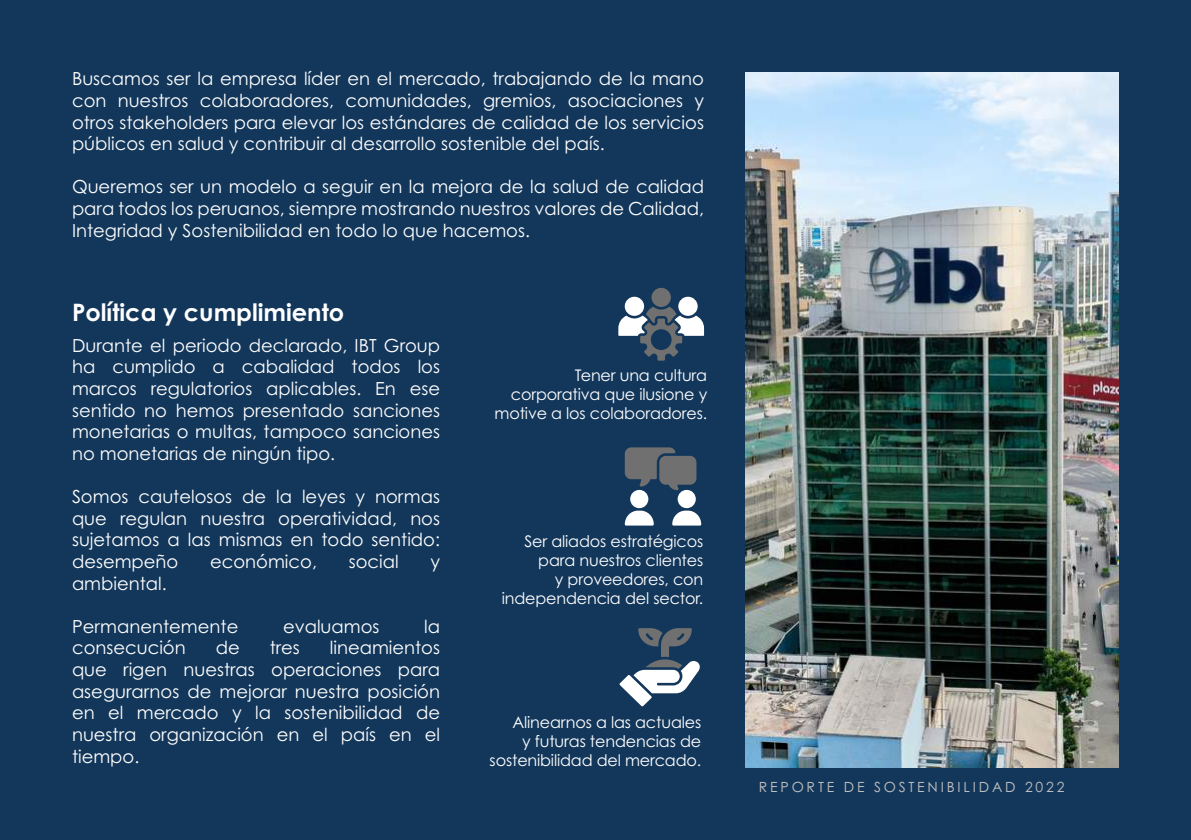
<style>
.page{position:relative;width:1191px;height:840px;background:#fff}
.page>*{position:absolute;margin:0;border:0;box-sizing:border-box;transform-origin:0 0}
.t1{font:700 24px "Century Gothic Pro";color:#fff}
.t2{font:18px/21.6px "Century Gothic Pro";color:#fff;text-align:justify}
.t3{font:16px/19.2px "Century Gothic Pro";letter-spacing:-.01em;color:#fff;text-align:right}
.t4{font:14px "Century Gothic Pro";letter-spacing:.2em;color:#c2c2c2}
.s1{font-size:18px;color:#13375b}
</style>
<div class="page">
<div style="left:0;top:0;width:1191px;height:839px;background:#13375b"></div>
<div style="left:630px;top:489px;width:18px;height:19px;background:#fff;border-radius:50%"></div>
<svg style="left:625px;top:510px;width:29px;height:15px"></svg>
<div style="left:677px;top:489px;width:19px;height:19px;background:#fff;border-radius:50%"></div>
<svg style="left:672px;top:510px;width:29px;height:15px"></svg>
<svg style="left:625px;top:447px;width:71px;height:43px"></svg>
<div style="left:678px;top:296px;width:19px;height:20px;background:#fff;border-radius:50%"></div>
<div style="left:651px;top:288px;width:20px;height:19px;background:#707070;border-radius:50%"></div>
<div style="left:625px;top:296px;width:19px;height:20px;background:#fff;border-radius:50%"></div>
<svg style="left:618px;top:306px;width:86px;height:54px"></svg>
<svg style="left:619px;top:628px;width:81px;height:78px"></svg>
<img style="left:745px;top:72px;width:374px;height:695px">
<p class="t2" style="left:72px;top:68px;width:633px">Buscamos ser la empresa líder en el mercado, trabajando de la mano con nuestros colaboradores, comunidades, gremios, asociaciones y otros stakeholders para elevar los estándares de calidad de los servicios públicos en salud y contribuir al desarrollo sostenible del país.</p>
<p class="t2" style="left:72px;top:176px;width:633px">Queremos ser un modelo a seguir en la mejora de la salud de calidad para todos los peruanos, siempre mostrando nuestros valores de Calidad, Integridad y Sostenibilidad en todo lo que hacemos.</p>
<h1 class="t1" style="left:72px;top:297px;width:274px">Política y cumplimiento</h1>
<p class="t2" style="left:72px;top:334px;width:369px">Durante el periodo declarado, IBT Group ha cumplido a cabalidad todos los marcos regulatorios aplicables. En ese sentido no hemos presentado sanciones monetarias o multas, tampoco sanciones no monetarias de ningún tipo.</p>
<p class="t2" style="left:72px;top:485px;width:369px">Somos cautelosos de la leyes y normas que regulan nuestra operatividad, nos sujetamos a las mismas en todo sentido: desempeño</p>
<p class="t2" style="left:210px;top:550px;width:108px">económico,</p>
<p class="t2" style="left:349px;top:550px;width:51px">social</p>
<p class="t2" style="left:430px;top:550px;width:11px">y</p>
<p class="t2" style="left:72px;top:571px;width:96px">ambiental.</p>
<p class="t2" style="left:72px;top:615px;width:168px">Permanentemente</p>
<p class="t2" style="left:283px;top:615px;width:98px">evaluamos</p>
<p class="t2" style="left:424px;top:615px;width:17px">la</p>
<p class="t2" style="left:72px;top:636px;width:115px">consecución</p>
<p class="t2" style="left:216px;top:636px;width:26px">de</p>
<p class="t2" style="left:270px;top:636px;width:32px">tres</p>
<p class="t2" style="left:72px;top:636px;width:369px;text-indent:258px">lineamientos que rigen nuestras operaciones para asegurarnos de mejorar nuestra posición en el mercado y la sostenibilidad de nuestra organización en el país en el tiempo.</p>
<p class="t3" style="left:494px;top:365px;width:214px">Tener una cultura corporativa que ilusione y motive a los colaboradores.</p>
<p class="t3" style="left:502px;top:531px;width:203px">Ser aliados estratégicos para nuestros clientes<br>y proveedores, con independencia del sector.</p>
<p class="t3" style="left:489px;top:711px;width:213px">Alinearnos a las actuales<br>y futuras tendencias de sostenibilidad del mercado.</p>
<p class="t4" style="left:759px;top:777px;width:338px">REPORTE DE SOSTENIBILIDAD 2022 <span class="s1">7</span></p>
</div>
